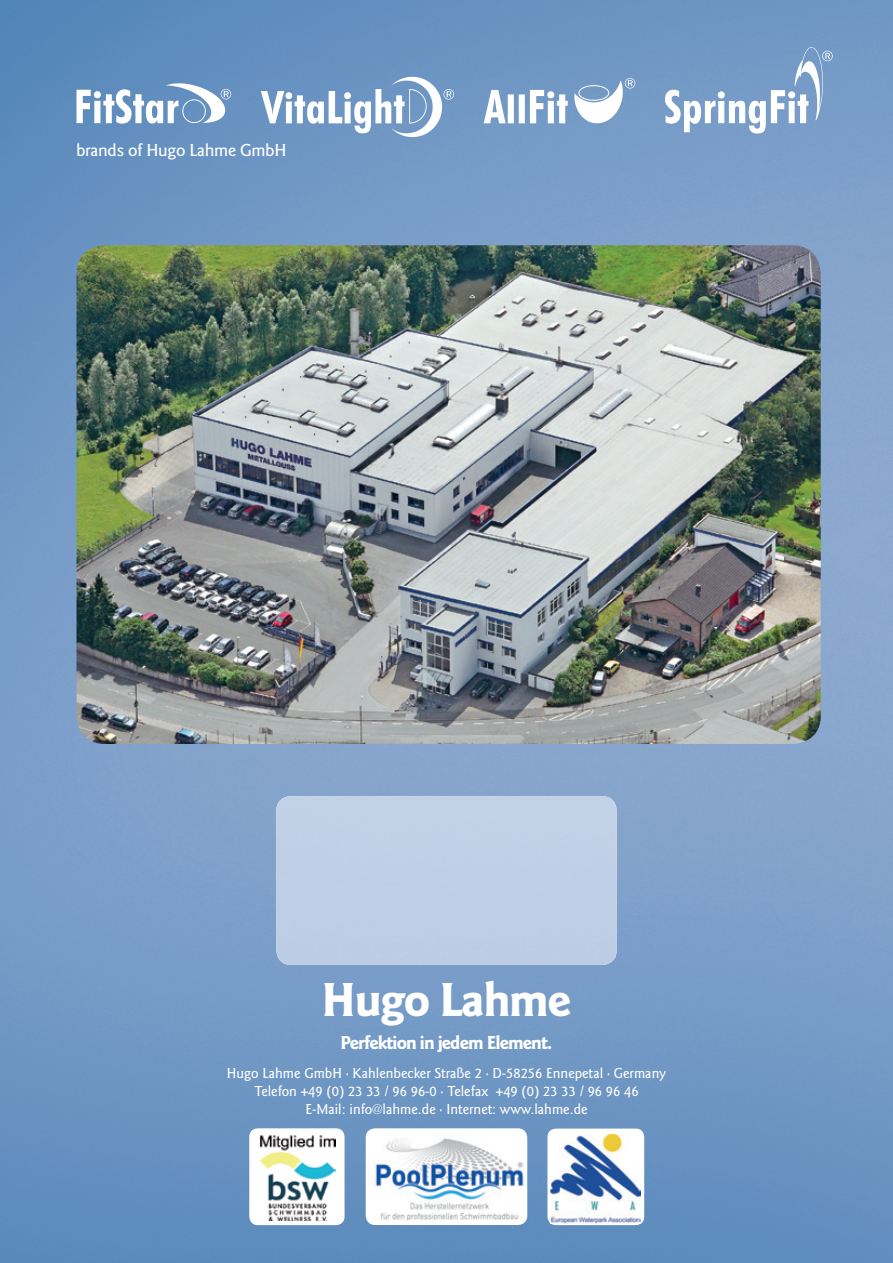
<style>
.page{position:relative;width:893px;height:1263px;background:#fff}
.page>*{position:absolute;margin:0;border:0;box-sizing:border-box;transform-origin:0 0}
.t1{font:700 49.5px "Goudy Sans";letter-spacing:-.03em;color:#fff}
.t2{font:700 19.5px "Goudy Sans";letter-spacing:-.05em;color:#fff}
.t3{font:500 18px "Goudy Sans";letter-spacing:-.02em;color:#fff;scale:1.05 1}
.t4{font:500 15px/18px "Goudy Sans";color:#fff;text-align:center}
</style>
<div class="page">
<img style="left:0;top:0;width:893px;height:1263px">
<img style="left:77px;top:245px;width:744px;height:499px">
<img style="left:61px;top:32px;width:774px;height:119px">
<div style="left:276px;top:796px;width:341px;height:169px;background:#c0cfe5"></div>
<div style="left:547px;top:1128px;width:97px;height:97px;background:#fff;border-radius:9px"></div>
<img style="left:551px;top:1133px;width:89px;height:90px">
<div style="left:249px;top:1128px;width:96px;height:97px;background:#fff;border-radius:9px"></div>
<img style="left:260px;top:1135px;width:75px;height:85px">
<img style="left:366px;top:1128px;width:161px;height:97px">
<p class="t3" style="left:76px;top:140px;width:202px">brands of Hugo Lahme GmbH</p>
<h1 class="t1" style="left:322px;top:971px;width:251px">Hugo Lahme</h1>
<h2 class="t2" style="left:341px;top:1032px;width:214px">Perfektion in jedem Element.</h2>
<p class="t4" style="left:227px;top:1064px;width:441px">Hugo Lahme GmbH · Kahlenbecker Straße 2 · D-58256 Ennepetal · Germany<br>Telefon +49 (0) 23 33 / 96 96-0 · Telefax +49 (0) 23 33 / 96 96 46<br>E-Mail: info@lahme.de · Internet: www.lahme.de</p>
</div>
